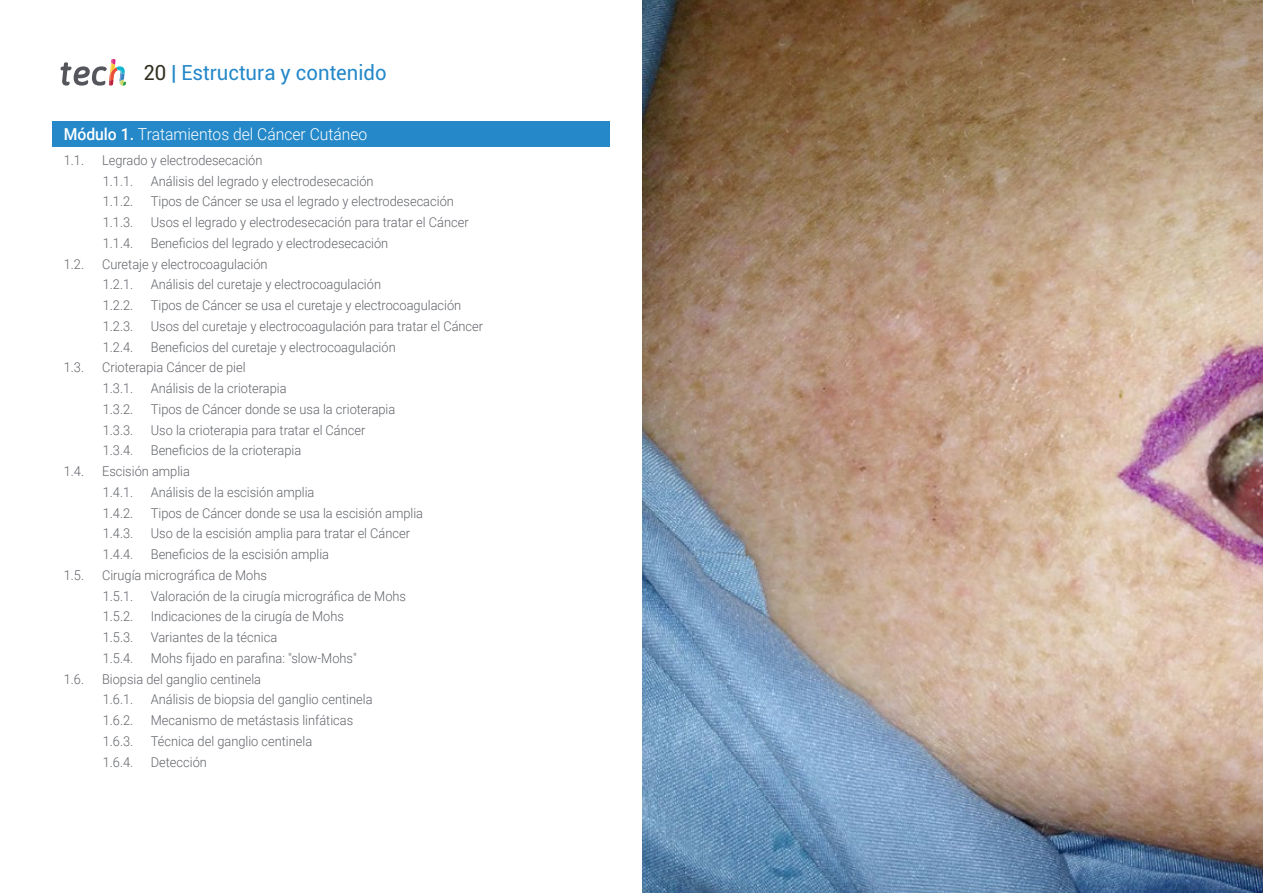
<style>
.page{position:relative;width:1263px;height:893px;background:#fff}
.page>*{position:absolute;margin:0;border:0;box-sizing:border-box;transform-origin:0 0}
.t1{font:21px "Roboto";color:#2488c9}
.t2{font:300 16.5px "Roboto";color:#fff;scale:.95 1}
.t3{font:300 13.5px/20.7px "Roboto";color:#61646a;scale:.95 1}
.s1{color:#312e20}
.s2{font-weight:500}
</style>
<div class="page">
<svg style="left:61px;top:59px;width:65px;height:27px"></svg>
<div style="left:53px;top:121px;width:557px;height:25px;background:#2488c9"></div>
<img style="left:642px;top:0;width:621px;height:893px">
<h1 class="t1" style="left:144px;top:57px;width:245px"><span class="s1">20</span> | Estructura y contenido</h1>
<p class="t2" style="left:64px;top:123px;width:321px"><span class="s2">Módulo 1.</span> Tratamientos del Cáncer Cutáneo</p>
<p class="t3" style="left:64px;top:149px;width:23px">1.1.</p>
<p class="t3" style="left:102px;top:149px;width:170px">Legrado y electrodesecación<br>1.1.1.</p>
<p class="t3" style="left:151px;top:170px;width:236px">Análisis del legrado y electrodesecación</p>
<p class="t3" style="left:103px;top:191px;width:34px">1.1.2.</p>
<p class="t3" style="left:151px;top:191px;width:321px">Tipos de Cáncer se usa el legrado y electrodesecación</p>
<p class="t3" style="left:103px;top:211px;width:34px">1.1.3.</p>
<p class="t3" style="left:151px;top:211px;width:336px">Usos el legrado y electrodesecación para tratar el Cáncer</p>
<p class="t3" style="left:103px;top:232px;width:34px">1.1.4.</p>
<p class="t3" style="left:151px;top:232px;width:252px">Beneficios del legrado y electrodesecación</p>
<p class="t3" style="left:64px;top:253px;width:23px">1.2.</p>
<p class="t3" style="left:102px;top:253px;width:176px">Curetaje y electrocoagulación<br>1.2.1.</p>
<p class="t3" style="left:151px;top:274px;width:244px">Análisis del curetaje y electrocoagulación</p>
<p class="t3" style="left:103px;top:294px;width:34px">1.2.2.</p>
<p class="t3" style="left:151px;top:294px;width:328px">Tipos de Cáncer se usa el curetaje y electrocoagulación</p>
<p class="t3" style="left:103px;top:315px;width:34px">1.2.3.</p>
<p class="t3" style="left:151px;top:315px;width:351px">Usos del curetaje y electrocoagulación para tratar el Cáncer</p>
<p class="t3" style="left:103px;top:336px;width:34px">1.2.4.</p>
<p class="t3" style="left:151px;top:336px;width:259px">Beneficios del curetaje y electrocoagulación</p>
<p class="t3" style="left:64px;top:357px;width:23px">1.3.</p>
<p class="t3" style="left:102px;top:357px;width:153px">Crioterapia Cáncer de piel<br>1.3.1.</p>
<p class="t3" style="left:151px;top:377px;width:145px">Análisis de la crioterapia</p>
<p class="t3" style="left:103px;top:398px;width:34px">1.3.2.</p>
<p class="t3" style="left:151px;top:398px;width:259px">Tipos de Cáncer donde se usa la crioterapia</p>
<p class="t3" style="left:103px;top:419px;width:34px">1.3.3.</p>
<p class="t3" style="left:151px;top:419px;width:227px">Uso la crioterapia para tratar el Cáncer</p>
<p class="t3" style="left:103px;top:440px;width:34px">1.3.4.</p>
<p class="t3" style="left:151px;top:440px;width:160px">Beneficios de la crioterapia</p>
<p class="t3" style="left:64px;top:460px;width:23px">1.4.</p>
<p class="t3" style="left:102px;top:460px;width:94px">Escisión amplia<br>1.4.1.</p>
<p class="t3" style="left:151px;top:481px;width:174px">Análisis de la escisión amplia</p>
<p class="t3" style="left:103px;top:502px;width:34px">1.4.2.</p>
<p class="t3" style="left:151px;top:502px;width:288px">Tipos de Cáncer donde se usa la escisión amplia</p>
<p class="t3" style="left:103px;top:523px;width:34px">1.4.3.</p>
<p class="t3" style="left:151px;top:523px;width:274px">Uso de la escisión amplia para tratar el Cáncer</p>
<p class="t3" style="left:103px;top:543px;width:34px">1.4.4.</p>
<p class="t3" style="left:151px;top:543px;width:189px">Beneficios de la escisión amplia</p>
<p class="t3" style="left:64px;top:564px;width:23px">1.5.</p>
<p class="t3" style="left:102px;top:564px;width:175px">Cirugía micrográfica de Mohs<br>1.5.1.</p>
<p class="t3" style="left:151px;top:585px;width:270px">Valoración de la cirugía micrográfica de Mohs</p>
<p class="t3" style="left:103px;top:606px;width:34px">1.5.2.</p>
<p class="t3" style="left:151px;top:606px;width:205px">Indicaciones de la cirugía de Mohs</p>
<p class="t3" style="left:103px;top:626px;width:34px">1.5.3.</p>
<p class="t3" style="left:151px;top:626px;width:135px">Variantes de la técnica</p>
<p class="t3" style="left:103px;top:647px;width:34px">1.5.4.</p>
<p class="t3" style="left:151px;top:647px;width:218px">Mohs fijado en parafina: "slow-Mohs"</p>
<p class="t3" style="left:64px;top:668px;width:23px">1.6.</p>
<p class="t3" style="left:102px;top:668px;width:169px">Biopsia del ganglio centinela<br>1.6.1.</p>
<p class="t3" style="left:151px;top:689px;width:235px">Análisis de biopsia del ganglio centinela</p>
<p class="t3" style="left:103px;top:709px;width:34px">1.6.2.</p>
<p class="t3" style="left:151px;top:709px;width:215px">Mecanismo de metástasis linfáticas</p>
<p class="t3" style="left:103px;top:730px;width:34px">1.6.3.</p>
<p class="t3" style="left:151px;top:730px;width:171px">Técnica del ganglio centinela</p>
<p class="t3" style="left:103px;top:751px;width:34px">1.6.4.</p>
<p class="t3" style="left:151px;top:751px;width:61px">Detección</p>
</div>
